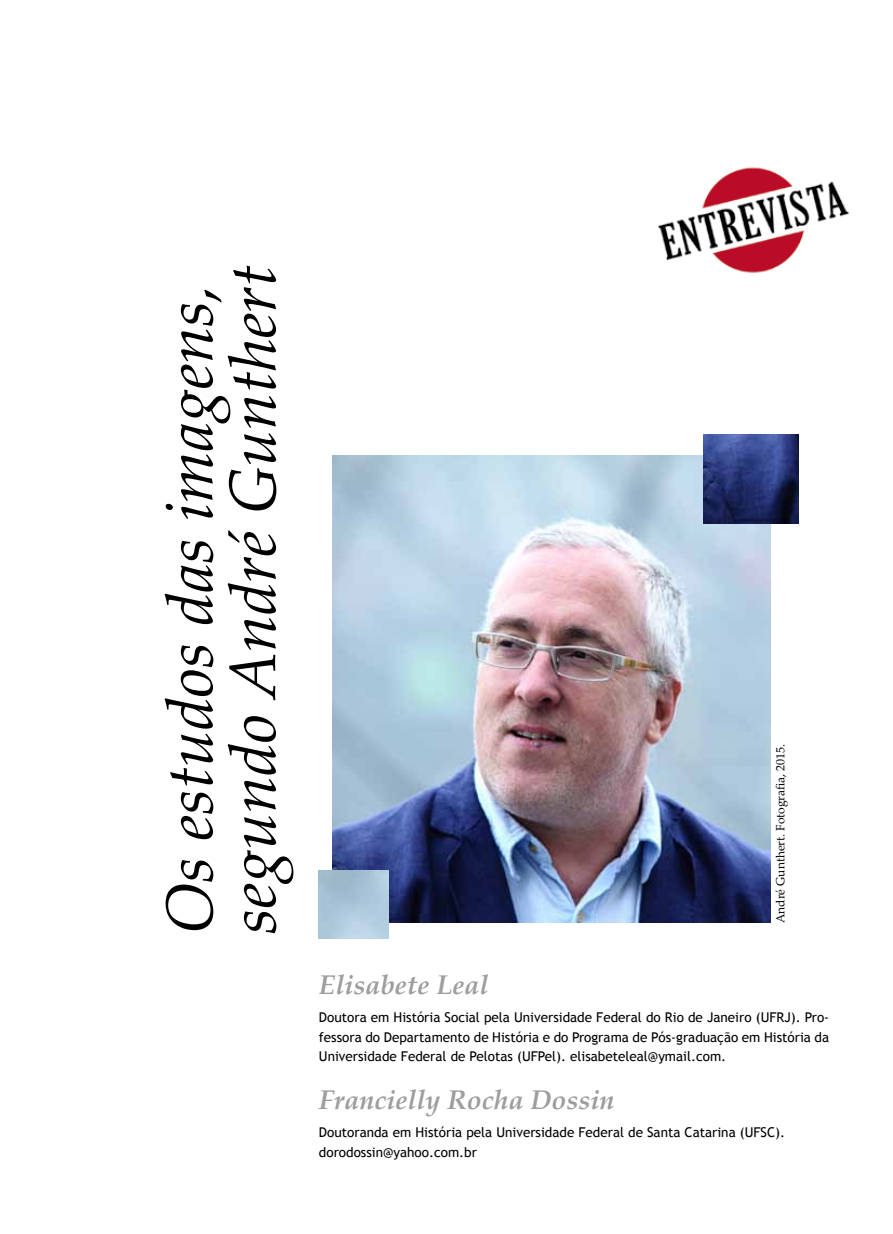
<style>
.page{position:relative;width:893px;height:1234px;background:#fff}
.page>*{position:absolute;margin:0;border:0;box-sizing:border-box;transform-origin:0 0}
.t1{font:italic 66px/63px "Palatino Linotype";color:#000}
.t2{font:italic 700 27px "Palatino Linotype";color:#9c9e9f}
.t3{font:13.5px/19.5px "Trebuchet MS";color:#000;text-align:justify}
.t4{font:12px "Palatino Linotype";color:#000}
</style>
<div class="page">
<img style="left:333px;top:455px;width:437px;height:467px">
<img style="left:704px;top:434px;width:95px;height:89px">
<img style="left:319px;top:870px;width:69px;height:68px">
<img style="left:658px;top:167px;width:191px;height:106px">
<h1 class="t1" style="left:155px;top:933px;width:670px;rotate:-90deg">Os estudos das imagens, segundo André Gunthert</h1>
<p class="t4" style="left:772px;top:922px;width:181px;rotate:-90deg">André Gunthert. Fotografia, 2015.</p>
<h2 class="t2" style="left:319px;top:965px;width:171px">Elisabete Leal</h2>
<p class="t3" style="left:319px;top:1007px;width:512px">Doutora em História Social pela Universidade Federal do Rio de Janeiro (UFRJ). Pro&shy;fessora do Departamento de História e do Programa de Pós-graduação em História da Universidade Federal de Pelotas (UFPel). elisabeteleal@ymail.com.</p>
<h2 class="t2" style="left:319px;top:1080px;width:297px">Francielly Rocha Dossin</h2>
<p class="t3" style="left:319px;top:1122px;width:468px">Doutoranda em História pela Universidade Federal de Santa Catarina (UFSC). dorodossin@yahoo.com.br</p>
</div>
